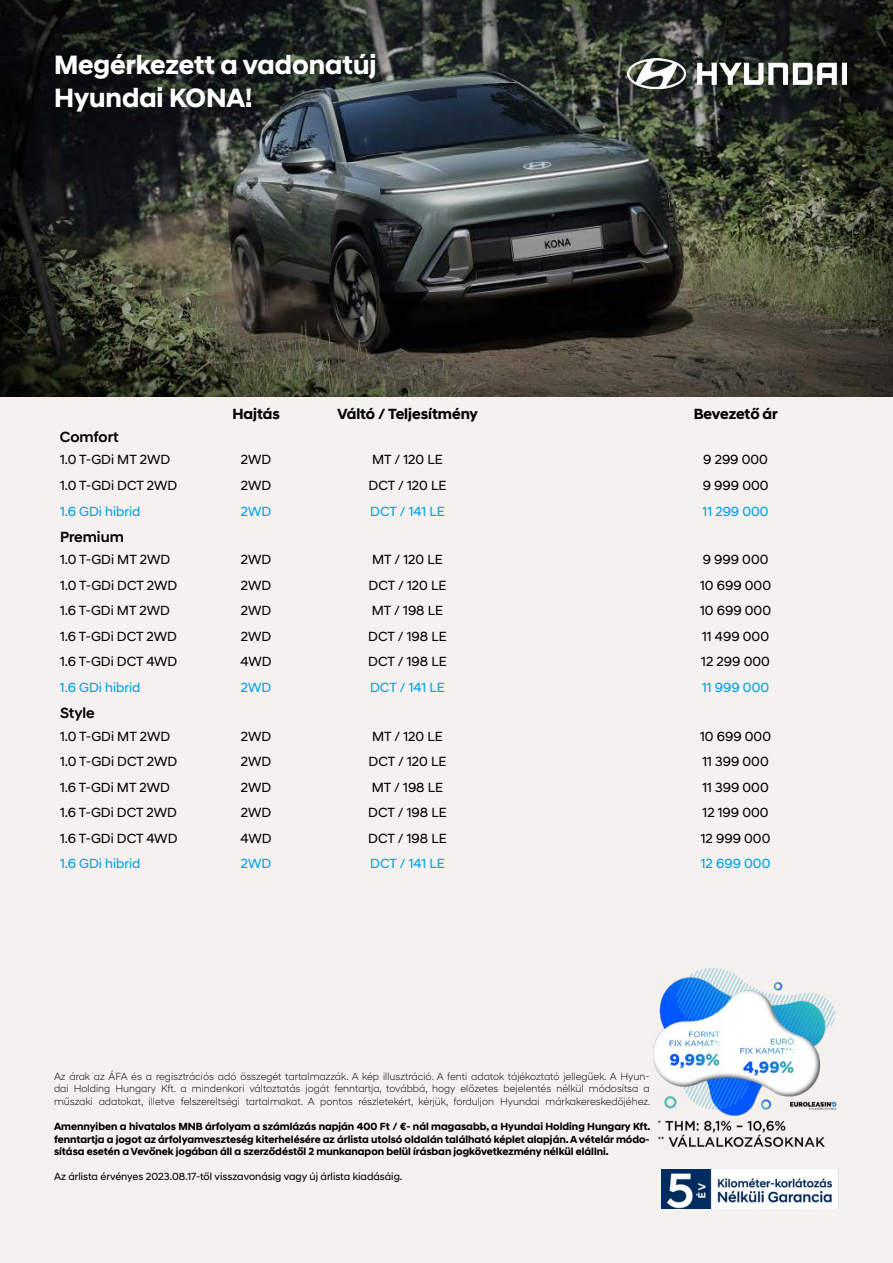
<style>
.page{position:relative;width:893px;height:1263px;background:#fff}
.page>*{position:absolute;margin:0;border:0;box-sizing:border-box;transform-origin:0 0}
.t1{font:700 27px/32.4px "Hyundai Sans Head";color:#fff}
.t2{font:700 15px "Hyundai Sans Head";color:#000}
.t3{font:500 15px "Hyundai Sans Head";color:#000}
.t4{font:13.5px "Hyundai Sans Head";color:#000}
.t5{font:13.5px "Hyundai Sans Head";color:#009fe3}
.t6{font:300 10.5px/12.6px "Hyundai Sans Head";color:#000;text-align:justify}
.t7{font:700 10.5px/12.6px "Hyundai Sans Head";color:#000;text-align:justify}
.t8{font:10.5px "Hyundai Sans Head";color:#000}
</style>
<div class="page">
<img style="left:0;top:0;width:893px;height:398px">
<div style="left:0;top:398px;width:893px;height:865px;background:#f4f1ef"></div>
<img style="left:661px;top:1170px;width:177px;height:39px">
<img style="left:654px;top:969px;width:183px;height:178px">
<img style="left:627px;top:59px;width:219px;height:30px">
<h1 class="t1" style="left:54px;top:49px;width:324px">Megérkezett a vadonatúj<br>Hyundai KONA!</h1>
<p class="t2" style="left:232px;top:405px;width:49px">Hajtás</p>
<p class="t2" style="left:337px;top:405px;width:142px">Váltó / Teljesítmény</p>
<p class="t2" style="left:694px;top:405px;width:86px">Bevezető ár</p>
<p class="t3" style="left:60px;top:428px;width:60px">Comfort</p>
<p class="t4" style="left:60px;top:452px;width:112px">1.0 T-GDi MT 2WD</p>
<p class="t4" style="left:241px;top:452px;width:32px">2WD</p>
<p class="t4" style="left:372px;top:452px;width:72px">MT / 120 LE</p>
<p class="t4" style="left:703px;top:452px;width:66px">9 299 000</p>
<p class="t4" style="left:60px;top:477px;width:119px">1.0 T-GDi DCT 2WD</p>
<p class="t4" style="left:241px;top:477px;width:32px">2WD</p>
<p class="t4" style="left:369px;top:477px;width:79px">DCT / 120 LE</p>
<p class="t4" style="left:703px;top:477px;width:67px">9 999 000</p>
<p class="t5" style="left:60px;top:503px;width:82px">1.6 GDi hibrid</p>
<p class="t5" style="left:241px;top:503px;width:32px">2WD</p>
<p class="t5" style="left:370px;top:503px;width:76px">DCT / 141 LE</p>
<p class="t5" style="left:703px;top:503px;width:68px">11 299 000</p>
<p class="t3" style="left:60px;top:528px;width:65px">Premium</p>
<p class="t4" style="left:60px;top:552px;width:112px">1.0 T-GDi MT 2WD</p>
<p class="t4" style="left:241px;top:552px;width:32px">2WD</p>
<p class="t4" style="left:372px;top:552px;width:72px">MT / 120 LE</p>
<p class="t4" style="left:703px;top:552px;width:67px">9 999 000</p>
<p class="t4" style="left:60px;top:577px;width:119px">1.0 T-GDi DCT 2WD</p>
<p class="t4" style="left:241px;top:577px;width:32px">2WD</p>
<p class="t4" style="left:369px;top:577px;width:79px">DCT / 120 LE</p>
<p class="t4" style="left:700px;top:577px;width:72px">10 699 000</p>
<p class="t4" style="left:60px;top:603px;width:111px">1.6 T-GDi MT 2WD</p>
<p class="t4" style="left:241px;top:603px;width:32px">2WD</p>
<p class="t4" style="left:372px;top:603px;width:73px">MT / 198 LE</p>
<p class="t4" style="left:700px;top:603px;width:72px">10 699 000</p>
<p class="t4" style="left:60px;top:628px;width:118px">1.6 T-GDi DCT 2WD</p>
<p class="t4" style="left:241px;top:628px;width:32px">2WD</p>
<p class="t4" style="left:368px;top:628px;width:80px">DCT / 198 LE</p>
<p class="t4" style="left:702px;top:628px;width:68px">11 499 000</p>
<p class="t4" style="left:60px;top:654px;width:119px">1.6 T-GDi DCT 4WD</p>
<p class="t4" style="left:241px;top:654px;width:32px">4WD</p>
<p class="t4" style="left:368px;top:654px;width:80px">DCT / 198 LE</p>
<p class="t4" style="left:701px;top:654px;width:70px">12 299 000</p>
<p class="t5" style="left:60px;top:679px;width:82px">1.6 GDi hibrid</p>
<p class="t5" style="left:241px;top:679px;width:32px">2WD</p>
<p class="t5" style="left:370px;top:679px;width:76px">DCT / 141 LE</p>
<p class="t5" style="left:702px;top:679px;width:69px">11 999 000</p>
<p class="t3" style="left:60px;top:704px;width:36px">Style</p>
<p class="t4" style="left:60px;top:728px;width:112px">1.0 T-GDi MT 2WD</p>
<p class="t4" style="left:241px;top:728px;width:32px">2WD</p>
<p class="t4" style="left:372px;top:728px;width:72px">MT / 120 LE</p>
<p class="t4" style="left:700px;top:728px;width:72px">10 699 000</p>
<p class="t4" style="left:60px;top:753px;width:119px">1.0 T-GDi DCT 2WD</p>
<p class="t4" style="left:241px;top:753px;width:32px">2WD</p>
<p class="t4" style="left:369px;top:753px;width:79px">DCT / 120 LE</p>
<p class="t4" style="left:702px;top:753px;width:68px">11 399 000</p>
<p class="t4" style="left:60px;top:779px;width:111px">1.6 T-GDi MT 2WD</p>
<p class="t4" style="left:241px;top:779px;width:32px">2WD</p>
<p class="t4" style="left:372px;top:779px;width:73px">MT / 198 LE</p>
<p class="t4" style="left:702px;top:779px;width:68px">11 399 000</p>
<p class="t4" style="left:60px;top:804px;width:118px">1.6 T-GDi DCT 2WD</p>
<p class="t4" style="left:241px;top:804px;width:32px">2WD</p>
<p class="t4" style="left:368px;top:804px;width:80px">DCT / 198 LE</p>
<p class="t4" style="left:703px;top:804px;width:68px">12 199 000</p>
<p class="t4" style="left:60px;top:830px;width:119px">1.6 T-GDi DCT 4WD</p>
<p class="t4" style="left:241px;top:830px;width:32px">4WD</p>
<p class="t4" style="left:368px;top:830px;width:80px">DCT / 198 LE</p>
<p class="t4" style="left:701px;top:830px;width:71px">12 999 000</p>
<p class="t5" style="left:60px;top:855px;width:82px">1.6 GDi hibrid</p>
<p class="t5" style="left:241px;top:855px;width:32px">2WD</p>
<p class="t5" style="left:370px;top:855px;width:76px">DCT / 141 LE</p>
<p class="t5" style="left:701px;top:855px;width:71px">12 699 000</p>
<p class="t6" style="left:54px;top:1069px;width:598px">Az árak az ÁFA és a regisztrációs adó összegét tartalmazzák. A kép illusztráció. A fenti adatok tájékoztató jellegűek. A Hyun&shy;dai Holding Hungary Kft. a mindenkori változtatás jogát fenntartja, továbbá, hogy előzetes bejelentés nélkül módosítsa a műszaki adatokat, illetve felszereltségi tartalmakat. A pontos részletekért, kérjük, forduljon Hyundai márkakereskedőjéhez.</p>
<p class="t7" style="left:54px;top:1120px;width:598px">Amennyiben a hivatalos MNB árfolyam a számlázás napján 400 Ft / €- nál magasabb, a Hyundai Holding Hungary Kft. fenntartja a jogot az árfolyamveszteség kiterhelésére az árlista utolsó oldalán található képlet alapján. A vételár módo&shy;sítása esetén a Vevőnek jogában áll a szerződéstől 2 munkanapon belül írásban jogkövetkezmény nélkül elállni.</p>
<p class="t8" style="left:54px;top:1170px;width:350px">Az árlista érvényes 2023.08.17-től visszavonásig vagy új árlista kiadásáig.</p>
</div>
